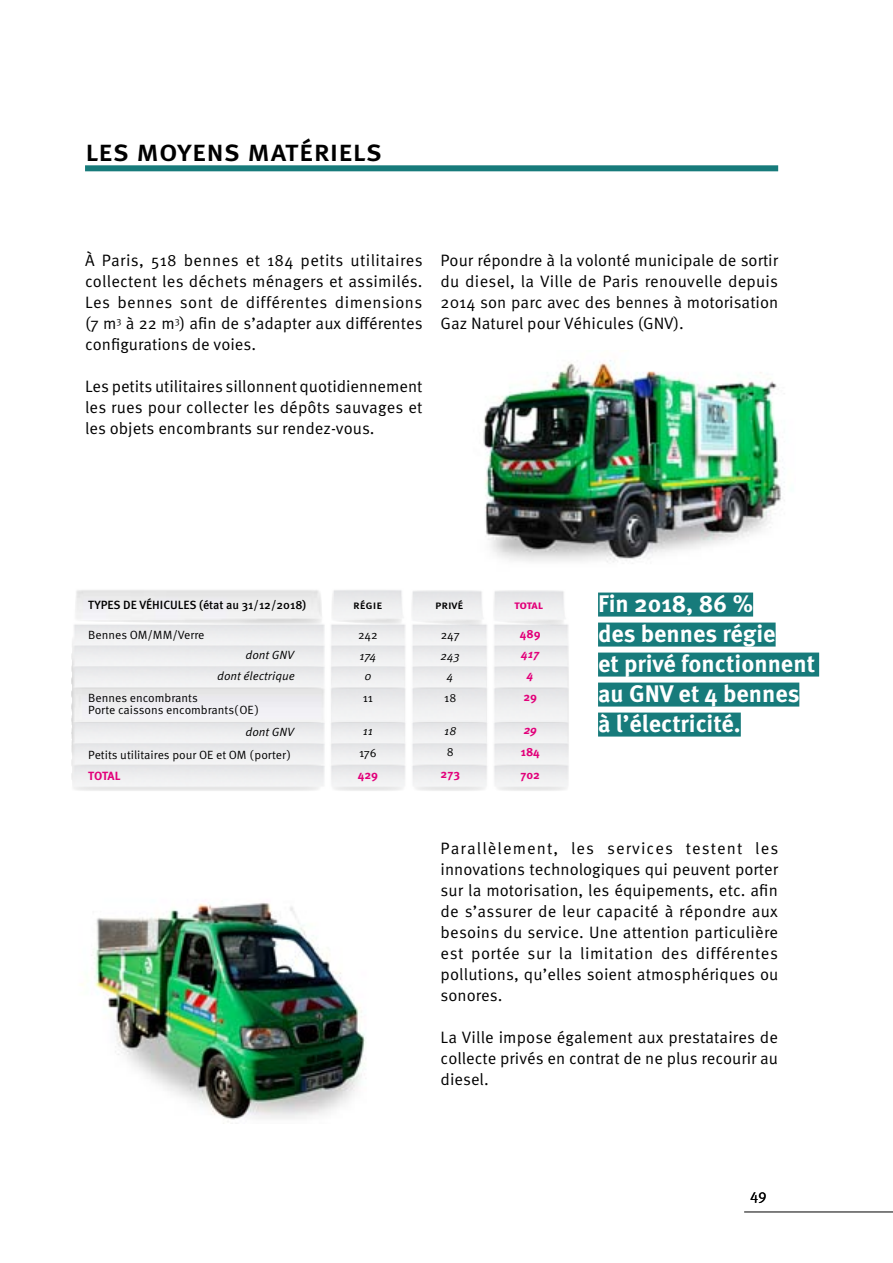
<style>
.page{position:relative;width:893px;height:1263px;background:#fff}
.page>*{position:absolute;margin:0;border:0;box-sizing:border-box;transform-origin:0 0}
.t1{font:500 30px "Meta OT";letter-spacing:-.015em;color:#000}
.t2{font:700 24px/30px "Meta OT";color:#fff}
.t3{font:16.5px/21px "Meta OT Norm";color:#000;text-align:justify}
.t4{font:15px "Meta OT Norm";color:#000}
.t5{font:11.85px/11.9px "Meta OT Norm";color:#000}
.t6{font:500 11.85px "Meta OT";color:#000}
.t7{font:11.85px/20.5px "Meta OT Norm Ita";color:#000;text-align:center}
.t8{font:700 11.85px/22.6px "Meta OT";color:#e2007a}
.t9{font:italic 700 11.85px/20.5px "Meta OT";color:#e2007a;text-align:center}
</style>
<div class="page">
<hr style="left:744px;top:1211px;width:149px;height:1px;background:#000">
<div style="left:85px;top:165px;width:693px;height:6px;background:#177b7b"></div>
<img style="left:291px;top:648px;width:82px;height:113px">
<img style="left:373px;top:659px;width:82px;height:102px">
<img style="left:293px;top:590px;width:80px;height:69px">
<img style="left:373px;top:590px;width:81px;height:69px">
<img style="left:454px;top:590px;width:115px;height:69px">
<div style="left:598px;top:592px;width:155px;height:24px;background:#177b7b"></div>
<div style="left:598px;top:622px;width:178px;height:24px;background:#177b7b"></div>
<div style="left:598px;top:652px;width:221px;height:24px;background:#177b7b"></div>
<div style="left:598px;top:682px;width:201px;height:24px;background:#177b7b"></div>
<div style="left:598px;top:712px;width:143px;height:24px;background:#177b7b"></div>
<img style="left:483px;top:360px;width:302px;height:202px">
<img style="left:80px;top:902px;width:285px;height:220px">
<h1 class="t1" style="left:85px;top:132px;width:299px">les moyens matériels</h1>
<p class="t3" style="left:85px;top:250px;width:339px">À Paris, 518 bennes et 184 petits utilitaires collectent les déchets ménagers et assimilés.<br>Les bennes sont de différentes dimensions (7 m<sup>3</sup> à 22 m<sup>3</sup>) afin de s’adapter aux différentes configurations de voies.</p>
<p class="t3" style="left:85px;top:376px;width:339px">Les petits utilitaires sillonnent quotidiennement les rues pour collecter les dépôts sauvages et les objets encombrants sur rendez-vous.</p>
<p class="t3" style="left:441px;top:250px;width:339px">Pour répondre à la volonté municipale de sortir du diesel, la Ville de Paris renouvelle depuis 2014 son parc avec des bennes à motorisation Gaz Naturel pour Véhicules (GNV).</p>
<p class="t6" style="left:88px;top:598px;width:220px">TYPES DE VÉHICULES (état au 31/12/2018)</p>
<p class="t5" style="left:88px;top:629px;width:118px">Bennes OM/MM/Verre</p>
<p class="t7" style="left:217px;top:645px;width:79px;text-align:right">dont GNV<br>dont électrique</p>
<p class="t5" style="left:88px;top:692px;width:172px">Bennes encombrants<br>Porte caissons encombrants(OE)</p>
<p class="t7" style="left:246px;top:722px;width:50px">dont GNV</p>
<p class="t5" style="left:88px;top:749px;width:204px">Petits utilitaires pour OE et OM (porter)</p>
<p class="t8" style="left:88px;top:764px;width:34px">TOTAL</p>
<p class="t6" style="left:353px;top:598px;width:31px">régie</p>
<p class="t6" style="left:435px;top:598px;width:30px">privé</p>
<p class="t8" style="left:514px;top:594px;width:30px">total</p>
<p class="t5" style="left:358px;top:629px;width:21px">242</p>
<p class="t7" style="left:359px;top:645px;width:18px">174<br>0</p>
<p class="t5" style="left:363px;top:692px;width:12px">11</p>
<p class="t7" style="left:363px;top:721px;width:12px">11</p>
<p class="t5" style="left:359px;top:747px;width:19px">176</p>
<p class="t8" style="left:358px;top:763px;width:22px">429</p>
<p class="t5" style="left:441px;top:629px;width:21px">247</p>
<p class="t7" style="left:441px;top:645px;width:21px">243<br>4</p>
<p class="t5" style="left:444px;top:692px;width:14px">18</p>
<p class="t7" style="left:444px;top:720px;width:14px">18</p>
<p class="t5" style="left:447px;top:746px;width:8px">8</p>
<p class="t8" style="left:441px;top:763px;width:21px">273</p>
<p class="t8" style="left:520px;top:623px;width:22px">489</p>
<p class="t9" style="left:521px;top:644px;width:19px">417<br>4</p>
<p class="t8" style="left:523px;top:686px;width:15px">29</p>
<p class="t9" style="left:524px;top:719px;width:15px">29</p>
<p class="t8" style="left:520px;top:741px;width:21px">184<br>702</p>
<h2 class="t2" style="left:598px;top:589px;width:219px">Fin 2018, 86 %<br>des bennes régie<br>et privé fonctionnent au GNV et 4 bennes à l’électricité.</h2>
<p class="t3" style="left:441px;top:838px;width:339px">Parallèlement, les services testent les innovations technologiques qui peuvent porter sur la motorisation, les équipements, etc. afin de s’assurer de leur capacité à répondre aux besoins du service. Une attention particulière est portée sur la limitation des différentes pollutions, qu’elles soient atmosphériques ou sonores.</p>
<p class="t3" style="left:441px;top:1027px;width:339px">La Ville impose également aux prestataires de collecte privés en contrat de ne plus recourir au diesel.</p>
<p class="t4" style="left:750px;top:1186px;width:18px">49</p>
</div>
